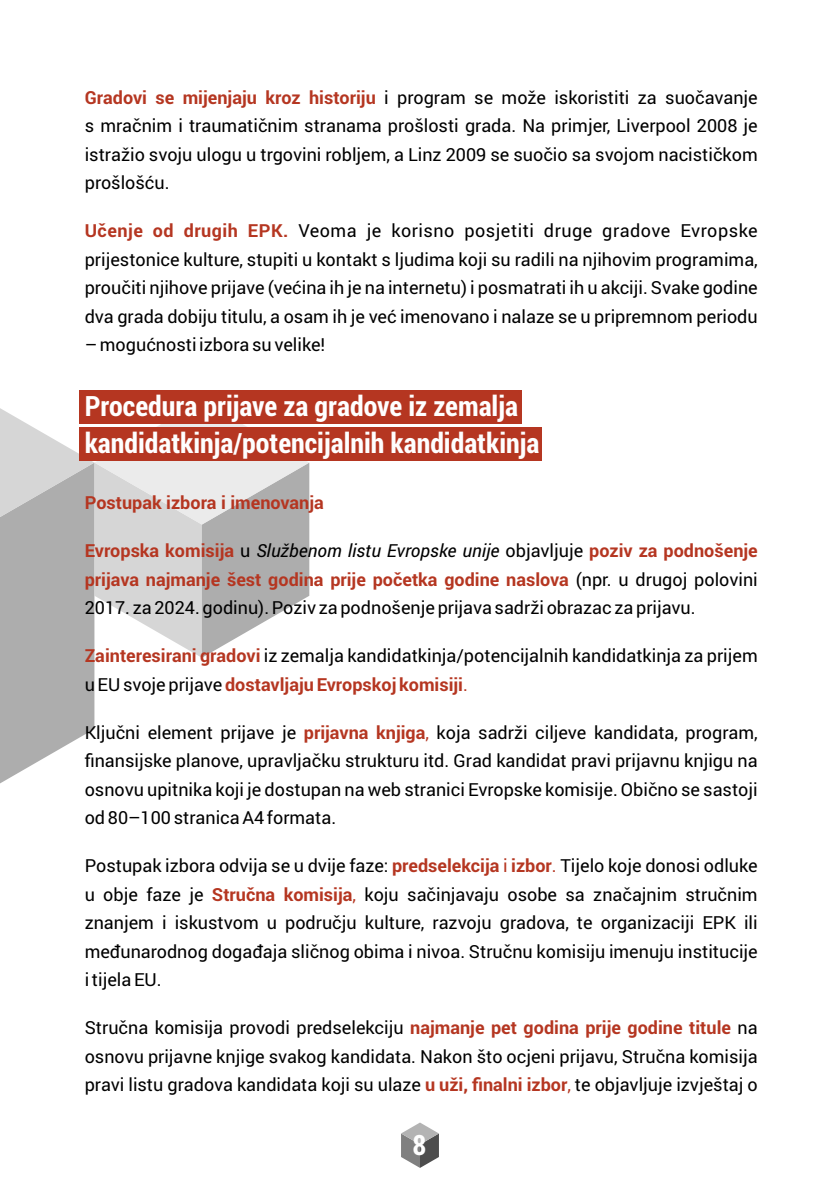
<style>
.page{position:relative;width:840px;height:1191px;background:#fff}
.page>*{position:absolute;margin:0;border:0;box-sizing:border-box;transform-origin:0 0}
.t1{font:700 28px "Roboto Condensed";color:#fefefe}
.t2{font:700 28px "Roboto Condensed";color:#fff}
.t3{font:18px/28.4px "Roboto";color:#000;text-align:justify}
.t4{font:700 18px "Roboto";color:#b53621}
.s1{font-weight:700;color:#b53621}
.s2{font-style:italic}
.s3{color:#b53621}
</style>
<div class="page">
<svg style="left:0;top:408px;width:309px;height:375px"></svg>
<div style="left:79px;top:390px;width:442px;height:33px;background:#b53621"></div>
<div style="left:79px;top:427px;width:462px;height:33px;background:#b53621"></div>
<svg style="left:401px;top:1122px;width:37px;height:45px"></svg>
<p class="t3" style="left:85px;top:82px;width:674px"><span class="s1">Gradovi se mijenjaju kroz historiju</span> i program se može iskoristiti za suočavanje s mračnim i traumatičnim stranama prošlosti grada. Na primjer, Liverpool 2008 je istražio svoju ulogu u trgovini robljem, a Linz 2009 se suočio sa svojom nacističkom prošlošću.</p>
<p class="t3" style="left:85px;top:216px;width:674px"><span class="s1">Učenje od drugih EPK.</span> Veoma je korisno posjetiti druge gradove Evropske prijestonice kulture, stupiti u kontakt s ljudima koji su radili na njihovim programima, proučiti njihove prijave (većina ih je na internetu) i posmatrati ih u akciji. Svake godine dva grada dobiju titulu, a osam ih je već imenovano i nalaze se u pripremnom periodu</p>
<p class="t3" style="left:85px;top:330px;width:242px">– mogućnosti izbora su velike!</p>
<h1 class="t2" style="left:85px;top:387px;width:434px">Procedura prijave za gradove iz zemalja</h1>
<h1 class="t1" style="left:85px;top:423px;width:456px">kandidatkinja/potencijalnih kandidatkinja</h1>
<p class="t4" style="left:85px;top:490px;width:240px">Postupak izbora i imenovanja</p>
<p class="t3" style="left:85px;top:536px;width:674px"><span class="s1">Evropska komisija</span> u <span class="s2">Službenom listu Evropske unije</span> objavljuje <span class="s1">poziv za podnošenje prijava najmanje šest godina prije početka godine naslova</span> (npr. u drugoj polovini 2017. za 2024. godinu). Poziv za podnošenje prijava sadrži obrazac za prijavu.</p>
<p class="t3" style="left:85px;top:641px;width:674px"><span class="s1">Zainteresirani gradovi</span> iz zemalja kandidatkinja/potencijalnih kandidatkinja za prijem u EU svoje prijave <span class="s1">dostavljaju Evropskoj komisiji</span><span class="s3">.</span></p>
<p class="t3" style="left:85px;top:717px;width:674px">Ključni element prijave je <span class="s1">prijavna knjiga</span><span class="s3">,</span> koja sadrži ciljeve kandidata, program, finansijske planove, upravljačku strukturu itd. Grad kandidat pravi prijavnu knjigu na osnovu upitnika koji je dostupan na web stranici Evropske komisije. Obično se sastoji od 80–100 stranica A4 formata.</p>
<p class="t3" style="left:85px;top:851px;width:674px">Postupak izbora odvija se u dvije faze: <span class="s1">predselekcija</span> <span class="s3">i</span> <span class="s1">izbor</span><span class="s3">.</span> Tijelo koje donosi odluke u obje faze je <span class="s1">Stručna komisija</span><span class="s3">,</span> koju sačinjavaju osobe sa značajnim stručnim znanjem i iskustvom u području kulture, razvoju gradova, te organizaciji EPK ili međunarodnog događaja sličnog obima i nivoa. Stručnu komisiju imenuju institucije i tijela EU.</p>
<p class="t3" style="left:85px;top:1013px;width:674px">Stručna komisija provodi predselekciju <span class="s1">najmanje pet godina prije godine titule</span> na osnovu prijavne knjige svakog kandidata. Nakon što ocjeni prijavu, Stručna komisija pravi listu gradova kandidata koji su ulaze <span class="s1">u uži, finalni izbor</span><span class="s3">,</span> te objavljuje izvještaj o</p>
<h1 class="t1" style="left:412px;top:1125px;width:15px">8</h1>
</div>
